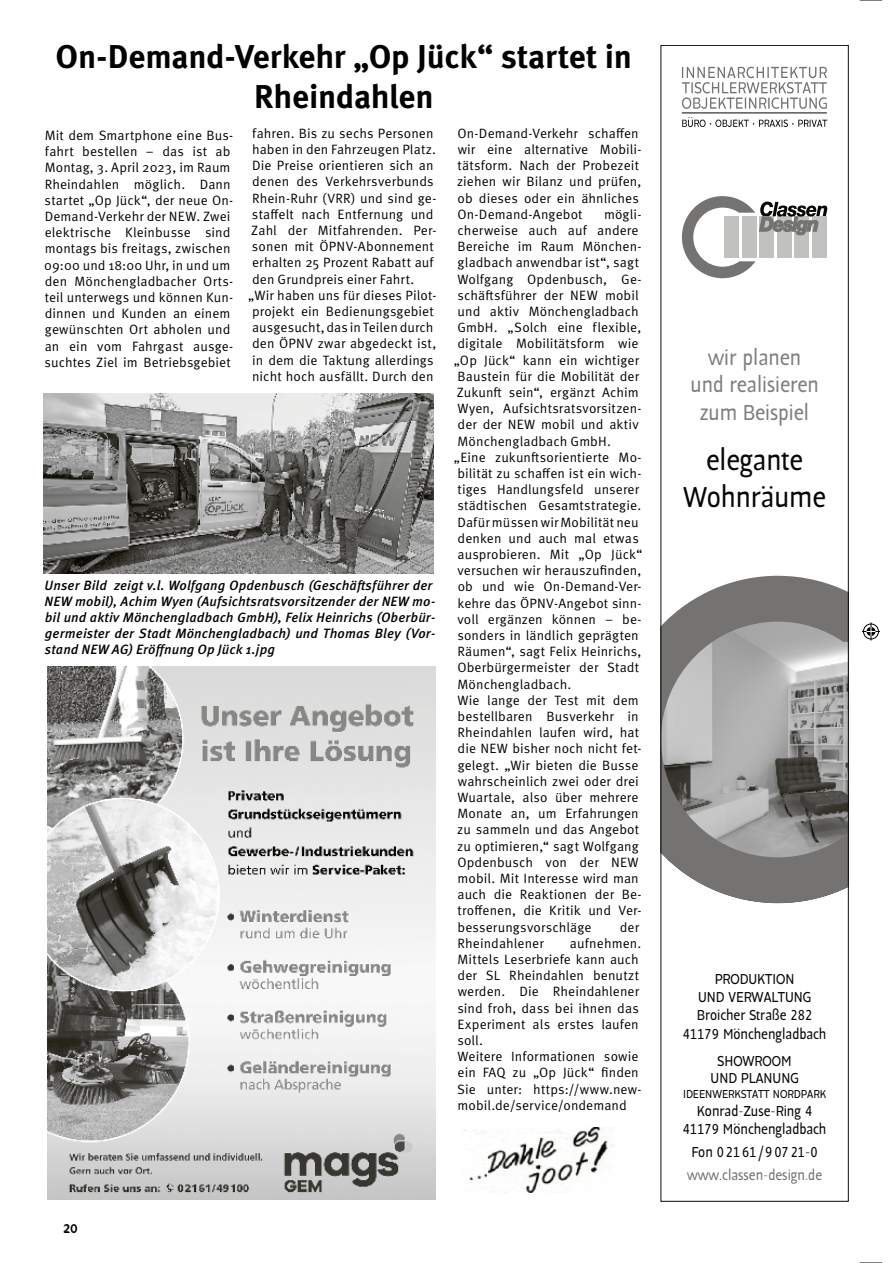
<style>
.page{position:relative;width:893px;height:1263px;background:#fff}
.page>*{position:absolute;margin:0;border:0;box-sizing:border-box;transform-origin:0 0}
.t1{font:700 33px/39.6px "Meta Pro";letter-spacing:-.01em;color:#010202;text-align:center}
.t2{font:30.6px/36.6px "Cavita Rounded";color:#070704;text-align:center}
.t3{font:22.95px/27.5px "Cavita Rounded";color:#80807e;text-align:center}
.t4{font:15.3px/18.3px "Cavita Rounded";color:#070704;text-align:center}
.t5{font:15.3px "Cavita Rounded";color:#747371}
.t6{font:13.5px/16.2px "Meta Pro Norm";letter-spacing:.005em;color:#010202}
.t7{font:italic 500 13.5px/16.2px "Meta Pro";letter-spacing:.01em;color:#010202}
.t8{font:13.5px "Myriad Pro";color:#000001}
.t9{font:12.15px "Cavita Rounded";color:#070704}
</style>
<div class="page">
<img style="left:44px;top:393px;width:390px;height:180px">
<svg style="left:682px;top:196px;width:145px;height:82px"></svg>
<hr style="left:682px;top:113px;width:145px;height:1px;background:#070704">
<svg style="left:682px;top:67px;width:145px;height:42px"></svg>
<svg style="left:682px;top:117px;width:145px;height:10px"></svg>
<svg style="left:662px;top:576px;width:185px;height:327px;background:#989897"></svg>
<div style="left:660px;top:45px;width:189px;height:1157px;border:1px solid #070704"></div>
<img style="left:47px;top:666px;width:389px;height:533px">
<img style="left:464px;top:1128px;width:150px;height:65px">
<svg style="left:860px;top:0;width:22px;height:1px"></svg>
<svg style="left:860px;top:1262px;width:22px;height:1px"></svg>
<svg style="left:862px;top:622px;width:18px;height:18px"></svg>
<h1 class="t1" style="left:56px;top:35px;width:578px">On-Demand-Verkehr „Op Jück“ startet in<br>Rheindahlen</h1>
<p class="t6" style="left:44px;top:126px;width:191px">Mit dem Smartphone eine Bus&shy;fahrt bestellen – das ist ab<br>Montag, 3. April 2023, im Raum<br>Rheindahlen möglich. Dann startet „Op Jück“, der neue On-<br>Demand-Verkehr der NEW. Zwei elektrische Kleinbusse sind montags bis freitags, zwischen<br>09:00 und 18:00 Uhr, in und um den Mönchengladbacher Orts&shy;teil unterwegs und können Kun&shy;dinnen und Kunden an einem gewünschten Ort abholen und an ein vom Fahrgast ausge&shy;suchtes Ziel im Betriebsgebiet</p>
<p class="t6" style="left:248px;top:124px;width:190px">fahren. Bis zu sechs Personen haben in den Fahrzeugen Platz.<br>Die Preise orientieren sich an denen des Verkehrsverbunds<br>Rhein-Ruhr (VRR) und sind ge&shy;staffelt nach Entfernung und<br>Zahl der Mitfahrenden. Per&shy;sonen mit ÖPNV-Abonnement erhalten 25 Prozent Rabatt auf den Grundpreis einer Fahrt. „Wir haben uns für dieses Pilot&shy;projekt ein Bedienungsgebiet ausgesucht, das in Teilen durch den ÖPNV zwar abgedeckt ist, in dem die Taktung allerdings nicht hoch ausfällt. Durch den</p>
<p class="t6" style="left:457px;top:124px;width:186px">On-Demand-Verkehr schaffen wir eine alternative Mobili&shy;tätsform. Nach der Probezeit ziehen wir Bilanz und prüfen, ob dieses oder ein ähnliches<br>On-Demand-Angebot</p>
<p class="t6" style="left:454px;top:205px;width:190px;text-indent:150px">mögli&shy;cherweise auch auf andere<br>Bereiche im Raum Mönchen&shy;gladbach anwendbar ist“, sagt<br>Wolfgang Opdenbusch, Ge&shy;schäftsführer der NEW mobil und aktiv Mönchengladbach<br>GmbH. „Solch eine flexible, digitale Mobilitätsform wie „Op Jück“ kann ein wichtiger<br>Baustein für die Mobilität der<br>Zukunft sein“, ergänzt Achim<br>Wyen, Aufsichtsratsvorsitzen&shy;der der NEW mobil und aktiv<br>Mönchengladbach GmbH. „Eine zukunftsorientierte Mo&shy;bilität zu schaffen ist ein wich&shy;tiges Handlungsfeld unserer städtischen Gesamtstrategie.<br>Dafür müssen wir Mobilität neu denken und auch mal etwas ausprobieren. Mit „Op Jück“ versuchen wir herauszufinden, ob und wie On-Demand-Ver&shy;kehre das ÖPNV-Angebot sinn&shy;voll ergänzen können – be&shy;sonders in ländlich geprägten<br>Räumen“, sagt Felix Heinrichs,<br>Oberbürgermeister der Stadt<br>Mönchengladbach.<br>Wie lange der Test mit dem bestellbaren Busverkehr in<br>Rheindahlen laufen wird, hat die NEW bisher noch nicht fet&shy;gelegt. „Wir bieten die Busse wahrscheinlich zwei oder drei<br>Wuartale, also über mehrere<br>Monate an, um Erfahrungen zu sammeln und das Angebot zu optimieren,“ sagt Wolfgang<br>Opdenbusch von der NEW mobil. Mit Interesse wird man auch die Reaktionen der Be&shy;troffenen, die Kritik und Ver&shy;besserungsvorschläge</p>
<p class="t7" style="left:45px;top:576px;width:393px">Unser Bild zeigt v.l. Wolfgang Opdenbusch (Geschäftsführer der NEW mobil), Achim Wyen (Aufsichtsratsvorsitzender der NEW mo&shy;bil und aktiv Mönchengladbach GmbH), Felix Heinrichs (Oberbür&shy;germeister der Stadt Mönchengladbach) und Thomas Bley (Vor&shy;stand NEW AG) Eröffnung Op Jück 1.jpg</p>
<p class="t6" style="left:620px;top:918px;width:21px">der</p>
<p class="t8" style="left:64px;top:1220px;width:15px">20</p>
<p class="t6" style="left:457px;top:934px;width:186px;text-indent:113px">aufnehmen.<br>Mittels Leserbriefe kann auch der SL Rheindahlen benutzt werden. Die Rheindahlener sind froh, dass bei ihnen das<br>Experiment als erstes laufen soll.<br>Weitere Informationen sowie ein FAQ zu „Op Jück“ finden<br>Sie unter: https://www.new&shy;mobil.de/service/ondemand</p>
<p class="t6" style="left:457px;top:934px;width:88px">Rheindahlener</p>
<h3 class="t3" style="left:691px;top:343px;width:130px">wir planen und realisieren zum Beispiel</h3>
<h2 class="t2" style="left:683px;top:442px;width:144px">elegante<br>Wohnräume</h2>
<p class="t4" style="left:683px;top:969px;width:145px">PRODUKTION<br>UND VERWALTUNG<br>Broicher Straße 282<br>41179 Mönchengladbach</p>
<p class="t4" style="left:711px;top:1053px;width:90px;line-height:16.5px">SHOWROOM<br>UND PLANUNG</p>
<p class="t9" style="left:683px;top:1086px;width:145px">IDEENWERKSTATT NORDPARK</p>
<p class="t4" style="left:683px;top:1102px;width:145px">Konrad-Zuse-Ring 4<br>41179 Mönchengladbach</p>
<p class="t4" style="left:692px;top:1143px;width:127px">Fon 02161/90721-0</p>
<p class="t5" style="left:687px;top:1165px;width:136px">www.classen-design.de</p>
</div>
